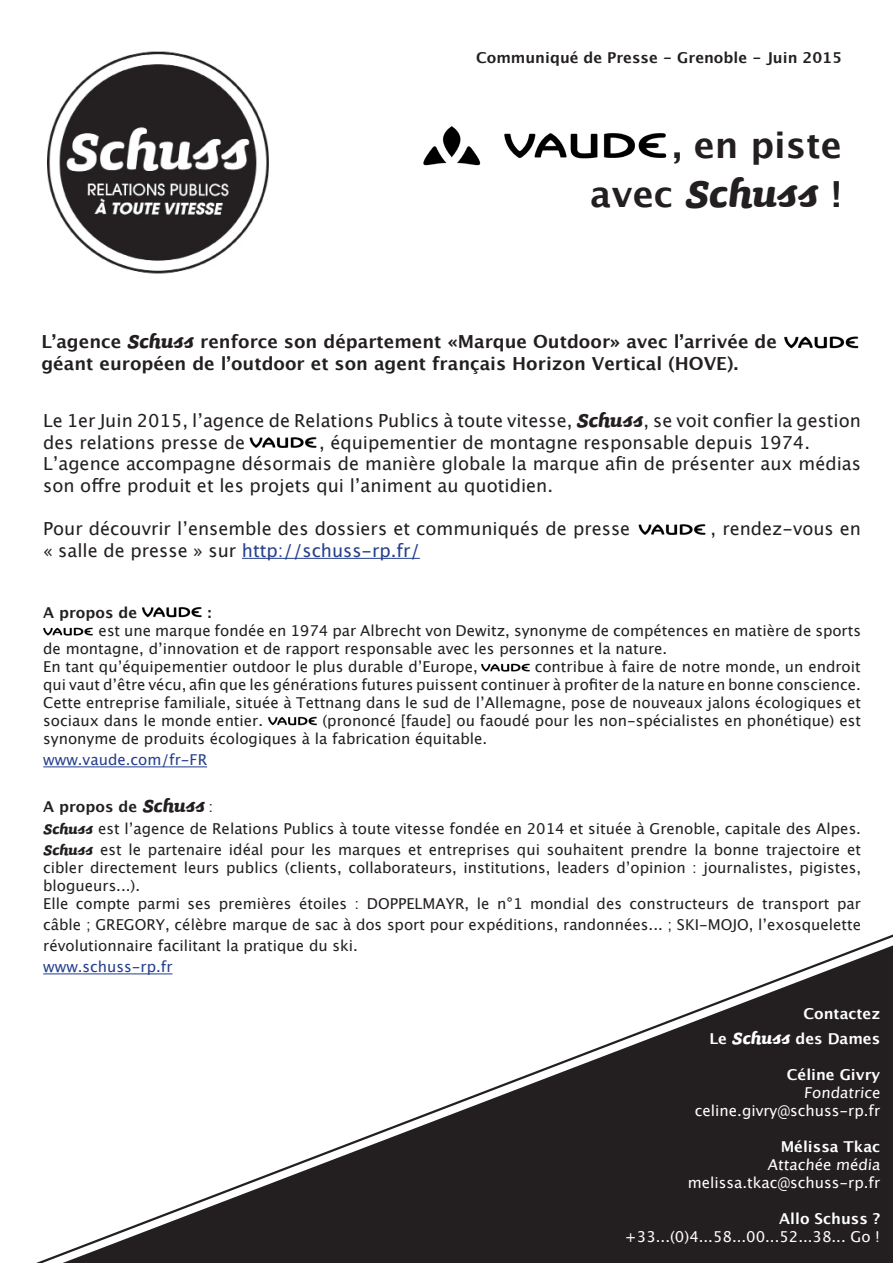
<style>
.page{position:relative;width:893px;height:1263px;background:#fff}
.page>*{position:absolute;margin:0;border:0;box-sizing:border-box;transform-origin:0 0}
.t1{font:italic 700 48px "Sauna Swash";color:#231f20}
.t2{font:700 36px "Lucida Grande";color:#231f20}
.t3{font:18px/21.6px "Lucida Grande";color:#231f20}
.t4{font:700 18px/21.6px "Lucida Grande";color:#231f20}
.t5{font:18px "Lucida Grande";color:#253f8e}
.t6{font:15px/18px "Lucida Grande";color:#231f20}
.t7{font:15px/18px "Lucida Grande";color:#fff;text-align:right}
.t8{font:700 15px/25.2px "Lucida Grande";color:#fff;text-align:right}
.t9{font:700 15px "Lucida Grande";color:#231f20}
.t10{font:15px "Lucida Grande";color:#253f8e}
.s1{font-family:"Lucida Grande";font-style:normal;font-size:36px}
.s2{font-family:"Sauna Swash";font-style:italic;font-size:24px}
.s3{font-family:"Sauna Swash";font-weight:700;font-style:italic;font-size:24px}
.s4{color:#231f20}
.s5{font-weight:700}
.s6{font-family:"Sauna Swash";font-weight:700;font-style:italic;font-size:22.5px}
.s7{font-family:"Sauna Swash";font-weight:700;font-style:italic;font-size:18px}
.s8{font-family:"Sauna Swash";font-style:italic;font-size:21px}
</style>
<div class="page">
<img style="left:47px;top:51px;width:222px;height:223px">
<svg style="left:63px;top:945px;width:830px;height:318px;fill:#2a2627"></svg>
<hr style="left:242px;top:558px;width:178px;height:1px;background:#253f8e">
<hr style="left:43px;top:766px;width:164px;height:1px;background:#253f8e">
<hr style="left:43px;top:973px;width:130px;height:1px;background:#253f8e">
<img style="left:142px;top:607px;width:60px;height:11px">
<img style="left:249px;top:437px;width:68px;height:11px">
<img style="left:638px;top:524px;width:68px;height:11px">
<img style="left:784px;top:336px;width:75px;height:13px">
<img style="left:423px;top:126px;width:244px;height:40px">
<img style="left:43px;top:627px;width:50px;height:9px">
<img style="left:481px;top:663px;width:49px;height:9px">
<img style="left:268px;top:716px;width:49px;height:10px">
<p class="t9" style="left:476px;top:45px;width:367px">Communiqué de Presse - Grenoble - Juin 2015</p>
<h2 class="t2" style="left:673px;top:116px;width:170px">, en piste</h2>
<h1 class="t1" style="left:590px;top:164px;width:253px"><span class="s1">avec</span> Schuss <span class="s1">!</span></h1>
<p class="t4" style="left:41px;top:331px;width:737px">L’agence <span class="s2">Schuss</span> renforce son département «Marque Outdoor» avec l’arrivée de géant européen de l’outdoor et son agent français Horizon Vertical (HOVE).</p>
<p class="t3" style="left:43px;top:410px;width:819px">Le 1er Juin 2015, l’agence de Relations Publics à toute vitesse, <span class="s3">Schuss</span>, se voit confier la gestion des relations presse de</p>
<p class="t3" style="left:43px;top:432px;width:819px;text-indent:276px">, équipementier de montagne responsable depuis 1974.<br>L’agence accompagne désormais de manière globale la marque afin de présenter aux médias son offre produit et les projets qui l’animent au quotidien.</p>
<p class="t3" style="left:43px;top:518px;width:588px">Pour découvrir l’ensemble des dossiers et communiqués de presse</p>
<p class="t3" style="left:710px;top:518px;width:152px">, rendez-vous en</p>
<p class="t5" style="left:43px;top:540px;width:378px"><span class="s4">« salle de presse » sur</span> http://schuss-rp.fr/</p>
<p class="t9" style="left:43px;top:600px;width:96px">A propos de</p>
<p class="t9" style="left:208px;top:600px;width:5px">:</p>
<p class="t6" style="left:43px;top:622px;width:819px;text-indent:55px">est une marque fondée en 1974 par Albrecht von Dewitz, synonyme de compétences en matière de sports de montagne, d’innovation et de rapport responsable avec les personnes et la nature.<br>En tant qu’équipementier outdoor le plus durable d’Europe,</p>
<p class="t6" style="left:43px;top:658px;width:819px;text-align:justify;text-indent:491px">contribue à faire de notre monde, un endroit qui vaut d’être vécu, afin que les générations futures puissent continuer à profiter de la nature en bonne conscience.<br>Cette entreprise familiale, située à Tettnang dans le sud de l’Allemagne, pose de nouveaux jalons écologiques et sociaux dans le monde entier.</p>
<p class="t6" style="left:43px;top:712px;width:819px;text-indent:279px">(prononcé [faude] ou faoudé pour les non-spécialistes en phonétique) est synonyme de produits écologiques à la fabrication équitable.</p>
<p class="t10" style="left:43px;top:751px;width:165px">www.vaude.com/fr-FR</p>
<p class="t6" style="left:43px;top:796px;width:819px;line-height:21.6px"><span class="s5">A propos de</span> <span class="s6">Schuss</span> :<br><span class="s7">Schuss</span> est l’agence de Relations Publics à toute vitesse fondée en 2014 et située à Grenoble, capitale des Alpes.<br><span class="s7">Schuss</span> est le partenaire idéal pour les marques et entreprises qui souhaitent prendre la bonne trajectoire et</p>
<p class="t6" style="left:43px;top:859px;width:819px">cibler directement leurs publics (clients, collaborateurs, institutions, leaders d’opinion : journalistes, pigistes, blogueurs...).<br>Elle compte parmi ses premières étoiles : DOPPELMAYR, le n°1 mondial des constructeurs de transport par</p>
<p class="t6" style="left:43px;top:915px;width:819px;line-height:21px">câble ; GREGORY, célèbre marque de sac à dos sport pour expéditions, randonnées... ; SKI-MOJO, l’exosquelette révolutionnaire facilitant la pratique du ski.</p>
<p class="t10" style="left:43px;top:958px;width:131px">www.schuss-rp.fr</p>
<p class="t8" style="left:709px;top:1001px;width:172px">Contactez<br>Le <span class="s8">Schuss</span> des Dames</p>
<p class="t8" style="left:787px;top:1062px;width:95px">Céline Givry</p>
<p class="t7" style="left:695px;top:1084px;width:189px">Fondatrice celine.givry@schuss-rp.fr</p>
<p class="t8" style="left:781px;top:1134px;width:101px">Mélissa Tkac</p>
<p class="t7" style="left:688px;top:1156px;width:196px">Attachée média melissa.tkac@schuss-rp.fr</p>
<p class="t8" style="left:779px;top:1206px;width:102px">Allo Schuss ?</p>
<p class="t7" style="left:625px;top:1228px;width:257px">+33...(0)4...58...00...52...38... Go !</p>
</div>
